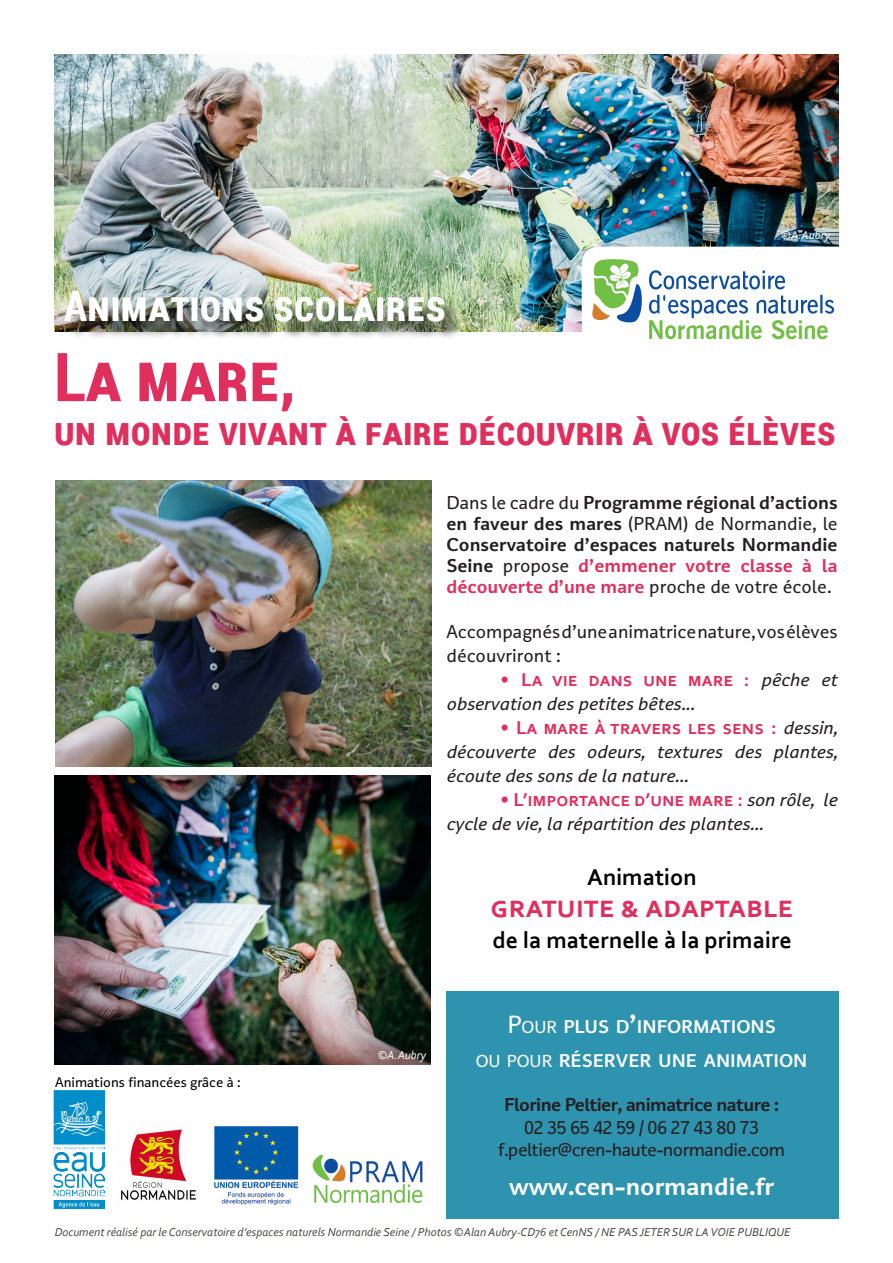
<style>
.page{position:relative;width:893px;height:1263px;background:#fff}
.page>*{position:absolute;margin:0;border:0;box-sizing:border-box;transform-origin:0 0}
.t1{font:700 67.5px "Roboto Condensed";color:#e02e5d}
.t2{font:700 42px "Roboto Condensed";color:#fff}
.t3{font:700 39px "Roboto Condensed";color:#e02e5d}
.t4{font:700 31.5px "Corbel";letter-spacing:.04em;color:#e02e5d}
.t5{font:700 25.8px "News Gothic BT";color:#71bf44;scale:.94 1}
.t6{font:700 24px "Corbel";color:#000}
.t7{font:700 24px "Achemine";color:#fff}
.t8{font:700 19.5px "Corbel";color:#e02e5d}
.t9{font:700 19.5px "Corbel";letter-spacing:.02em;color:#e02e5d}
.t10{font:700 18px/21px "Achemine";color:#231f20;text-align:justify}
.t11{font:italic 18px/24px "Achemine";color:#231f20}
.t12{font:18px "Achemine";letter-spacing:-.03em;color:#231f20}
.t13{font:18px/24px "Achemine";color:#231f20}
.t14{font:700 18px "Achemine";letter-spacing:-.03em;color:#231f20}
.t15{font:700 17.85px "Achemine";color:#fff}
.t16{font:13.5px "Achemine";color:#000}
.t17{font:italic 12px "Corbel";color:#4d4542}
.t18{font:italic 12px "Corbel";color:#fff}
.s1{font-weight:400}
.s2{color:#e02e5d}
.s3{font-family:"Achemine";font-weight:400;font-style:italic;font-size:18px;color:#231f20}
.s4{font-weight:400;font-size:24px}
.s5{font-weight:400;font-size:16.8px}
.s6{font-size:25.5px}
</style>
<div class="page">
<img style="left:55px;top:54px;width:784px;height:278px">
<img style="left:53px;top:1090px;width:52px;height:119px">
<div style="left:67px;top:294px;width:396px;height:46px;background:#231f20;opacity:.75"></div>
<div style="left:447px;top:991px;width:392px;height:227px;background:#2d93af"></div>
<img style="left:56px;top:480px;width:376px;height:287px">
<img style="left:55px;top:775px;width:376px;height:289px">
<img style="left:121px;top:1129px;width:75px;height:71px">
<img style="left:214px;top:1126px;width:85px;height:79px">
<img style="left:312px;top:1154px;width:111px;height:50px">
<svg style="left:582px;top:247px;width:257px;height:93px"></svg>
<p class="t2" style="left:64px;top:277px;width:44px">ANIMATIONS</p>
<p class="t2" style="left:274px;top:277px;width:174px">scolaires</p>
<p class="t18" style="left:781px;top:228px;width:50px">©A.Aubry</p>
<p class="t5" style="left:771px;top:314px;width:62px">Sei e</p>
<p class="t1" style="left:54px;top:330px;width:243px">La mare,</p>
<p class="t3" style="left:54px;top:403px;width:783px">un monde vivant à faire découvrir à vos élèves</p>
<p class="t16" style="left:55px;top:1074px;width:187px">Animations financées grâce à :</p>
<p class="t10" style="left:446px;top:492px;width:393px"><span class="s1">Dans le cadre du</span> Programme régional d’actions en faveur des mares <span class="s1">(PRAM) de Normandie, le </span>Conservatoire d’espaces naturels Normandie Seine <span class="s1">propose</span> <span class="s2">d’emmener votre classe à la découverte d’une mare</span> <span class="s1">proche de votre école.</span></p>
<p class="t13" style="left:446px;top:619px;width:393px">Accompagnés d’une animatrice nature, vos élèves découvriront :</p>
<p class="t8" style="left:500px;top:667px;width:339px">• La vie dans une mare : <span class="s3">pêche et</span></p>
<p class="t11" style="left:446px;top:691px;width:250px">observation des petites bêtes...</p>
<p class="t8" style="left:500px;top:715px;width:339px">• La mare à travers les sens : <span class="s3">dessin,</span></p>
<p class="t11" style="left:446px;top:739px;width:392px">découverte des odeurs, textures des plantes, écoute des sons de la nature…</p>
<p class="t9" style="left:500px;top:787px;width:339px">• L’importance d’une mare : <span class="s3">son rôle, le</span></p>
<p class="t11" style="left:446px;top:811px;width:319px">cycle de vie, la répartition des plantes…</p>
<p class="t6" style="left:587px;top:863px;width:111px">Animation</p>
<p class="t4" style="left:491px;top:887px;width:304px">gratuite &amp; adaptable</p>
<p class="t6" style="left:492px;top:926px;width:301px">de la maternelle à la primaire</p>
<p class="t18" style="left:377px;top:1048px;width:50px">©A.Aubry</p>
<p class="t15" style="left:507px;top:1016px;width:270px"><span class="s4">P</span><span class="s5">OUR</span> PLUS D<span class="s6">’</span>INFORMATIONS</p>
<p class="t15" style="left:476px;top:1050px;width:333px"><span class="s5">OU POUR</span> RÉSERVER UNE ANIMATION</p>
<p class="t14" style="left:504px;top:1094px;width:277px">Florine Peltier, animatrice nature :</p>
<p class="t12" style="left:524px;top:1117px;width:236px">02 35 65 42 59 / 06 27 43 80 73</p>
<p class="t12" style="left:498px;top:1139px;width:289px">f.peltier@cren-haute-normandie.com</p>
<p class="t7" style="left:509px;top:1172px;width:267px">www.cen-normandie.fr</p>
<p class="t17" style="left:55px;top:1225px;width:737px">Document réalisé par le Conservatoire d’espaces naturels Normandie Seine / Photos ©Alan Aubry-CD76 et CenNS / NE PAS JETER SUR LA VOIE PUBLIQUE</p>
</div>
